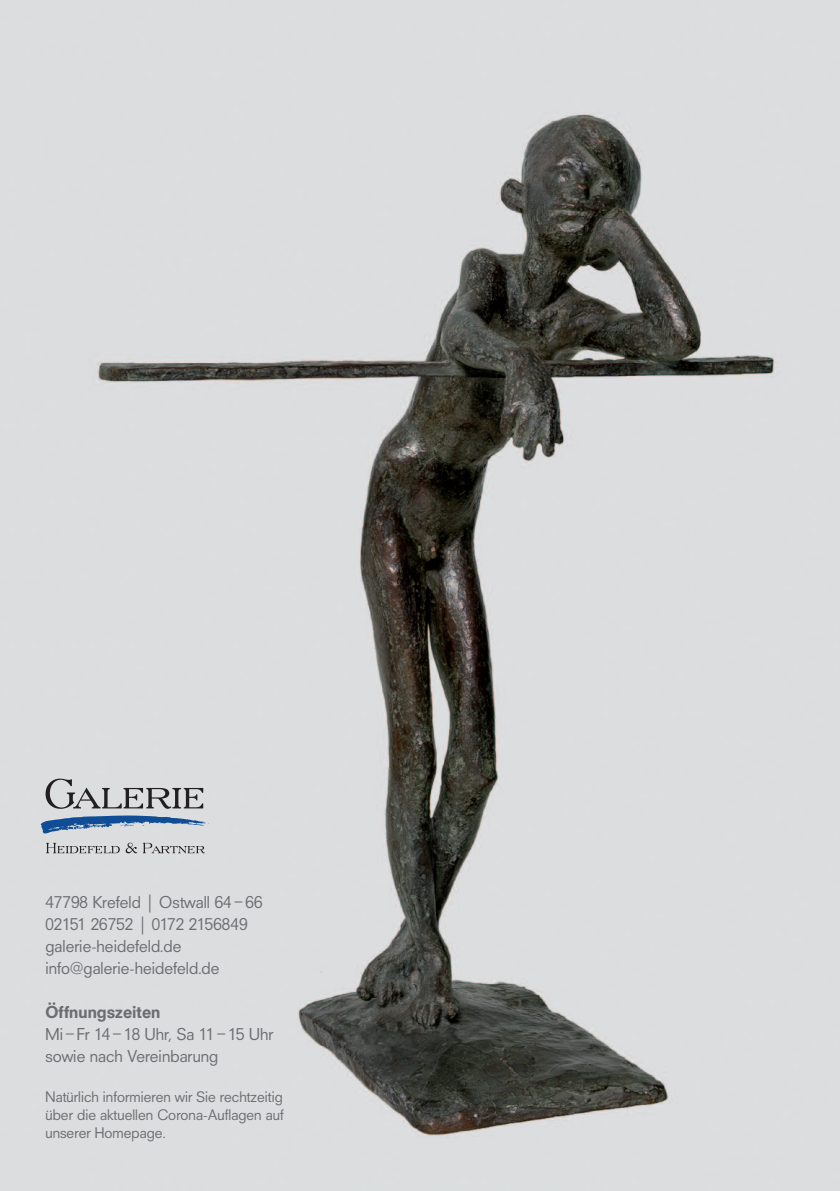
<style>
.page{position:relative;width:840px;height:1191px;background:#fff}
.page>*{position:absolute;margin:0;border:0;box-sizing:border-box;transform-origin:0 0}
.t1{font:300 18px/22px "Digi Grotesk S";letter-spacing:.005em;color:#6c6d70}
.t2{font:600 18px "Digi Grotesk S";letter-spacing:.005em;color:#6c6d70}
.t3{font:300 16px/18px "Digi Grotesk S";letter-spacing:.005em;color:#6c6d70;text-align:justify}
</style>
<div class="page">
<img style="left:0;top:0;width:839px;height:1191px">
<svg style="left:46px;top:778px;width:157px;height:31px"></svg>
<svg style="left:46px;top:843px;width:74px;height:10px"></svg>
<svg style="left:126px;top:842px;width:11px;height:11px"></svg>
<svg style="left:143px;top:843px;width:62px;height:10px"></svg>
<svg style="left:41px;top:815px;width:168px;height:19px"></svg>
<p class="t1" style="left:45px;top:891px;width:218px">47798 Krefeld | Ostwall 64 – 66<br>02151 26752 | 0172 2156849 galerie-heidefeld.de info@galerie-heidefeld.de</p>
<p class="t2" style="left:45px;top:1002px;width:116px">Öffnungszeiten</p>
<p class="t1" style="left:45px;top:1023px;width:229px">Mi – Fr 14 – 18 Uhr, Sa 11 – 15 Uhr sowie nach Vereinbarung</p>
<p class="t3" style="left:45px;top:1088px;width:240px">Natürlich informieren wir Sie rechtzeitig über die aktuellen Corona-Auflagen auf unserer Homepage.</p>
</div>
